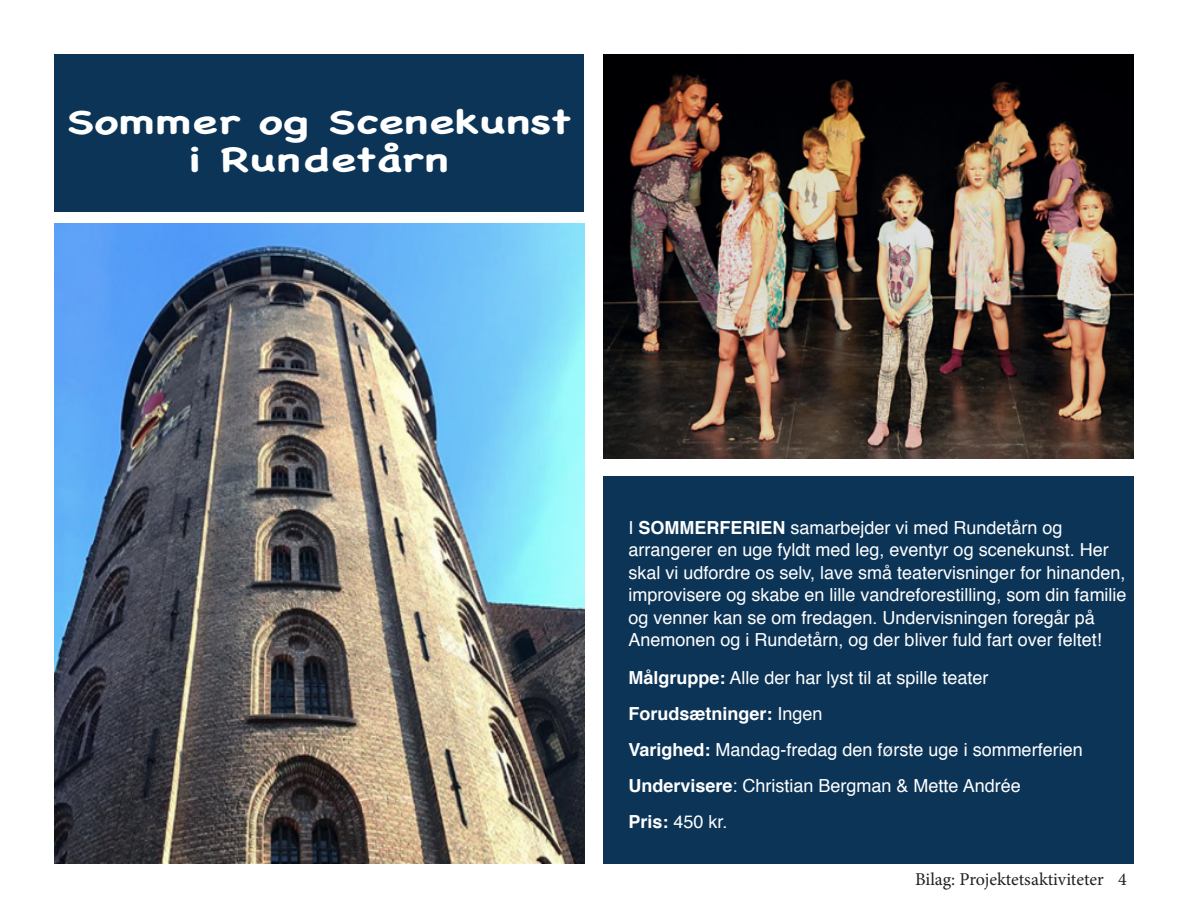
<style>
.page{position:relative;width:1188px;height:918px;background:#fff}
.page>*{position:absolute;margin:0;border:0;box-sizing:border-box;transform-origin:0 0}
.t1{font:700 33px/37.5px "Chalkboard";color:#fff;text-align:center;scale:1.4 1}
.t2{font:18px/22.5px "Helvetica";color:#fff}
.t3{font:18px "Minion Pro";letter-spacing:-.005em;color:#231f20}
.s1{font-style:inherit}
.s2{font-weight:700}
</style>
<div class="page">
<div style="left:603px;top:476px;width:531px;height:387px;background:#0b3457"></div>
<img style="left:55px;top:224px;width:529px;height:639px">
<div style="left:54px;top:55px;width:530px;height:157px;background:#0b3457"></div>
<img style="left:603px;top:54px;width:531px;height:405px">
<h1 class="t1" style="left:66px;top:104px;width:362px">Sommer og Scenekunst i Rundetårn</h1>
<p class="t2" style="left:629px;top:517px;width:500px"><span class="s1">I</span> <span class="s2">SOMMERFERIEN</span> samarbejder vi med Rundetårn og arrangerer en uge fyldt med leg, eventyr og scenekunst. Her skal vi udfordre os selv, lave små teatervisninger for hinanden, improvisere og skabe en lille vandreforestilling, som din familie og venner kan se om fredagen. Undervisningen foregår på Anemonen og i Rundetårn, og der bliver fuld fart over feltet!</p>
<p class="t2" style="left:629px;top:661px;width:456px;line-height:36px"><span class="s2">Målgruppe:</span> Alle der har lyst til at spille teater <span class="s2">Forudsætninger:</span> Ingen<br><span class="s2">Varighed:</span> Mandag-fredag den første uge i sommerferien <span class="s2">Undervisere</span>: Christian Bergman &amp; Mette Andrée<br><span class="s2">Pris:</span> 450 kr.</p>
<p class="t3" style="left:915px;top:872px;width:213px">Bilag: Projektetsaktiviteter 4</p>
</div>
